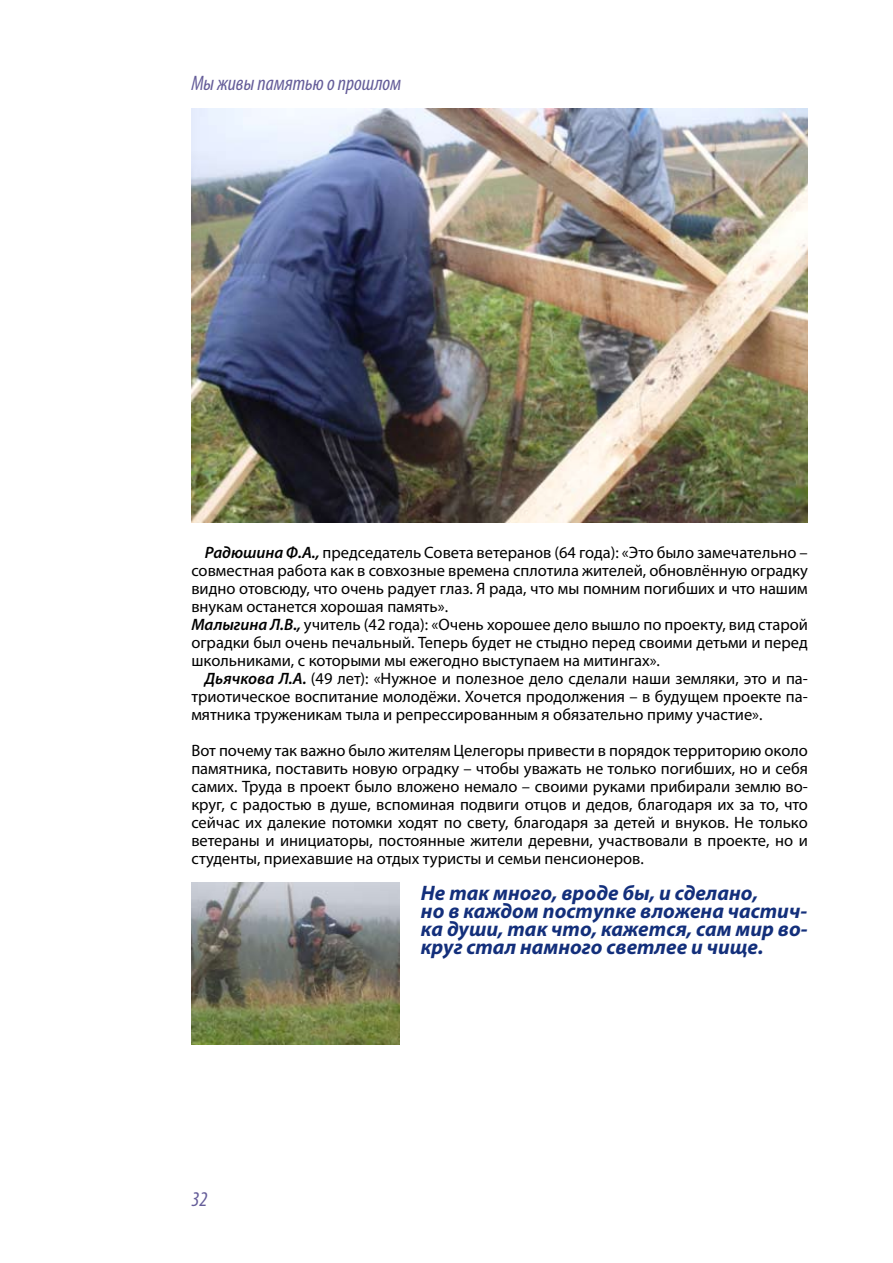
<style>
.page{position:relative;width:893px;height:1263px;background:#fff}
.page>*{position:absolute;margin:0;border:0;box-sizing:border-box;transform-origin:0 0}
.t1{font:italic 700 21px/18px "Myriad Pro";color:#132f7b}
.t2{font:italic condensed 21px "Myriad Pro";color:#655d99}
.t3{font:16.5px/18px "Myriad Pro";color:#000;text-align:justify}
.s1{font-weight:600;font-style:italic}
</style>
<div class="page">
<img style="left:191px;top:108px;width:617px;height:414px">
<img style="left:191px;top:882px;width:209px;height:162px">
<p class="t2" style="left:191px;top:70px;width:212px">Мы живы памятью о прошлом</p>
<p class="t3" style="left:191px;top:543px;width:618px;text-align:left;text-indent:13px"><span class="s1">Радюшина Ф.А.,</span> председатель Совета ветеранов (64 года): «Это было замечательно – совместная работа как в совхозные времена сплотила жителей, обновлённую оградку видно отовсюду, что очень радует глаз. Я рада, что мы помним погибших и что нашим внукам останется хорошая память».<br><span class="s1">Малыгина Л.В.,</span> учитель (42 года): «Очень хорошее дело вышло по проекту, вид старой оградки был очень печальный. Теперь будет не стыдно перед своими детьми и перед школьниками, с которыми мы ежегодно выступаем на митингах».</p>
<p class="t3" style="left:191px;top:669px;width:618px;text-indent:13px"><span class="s1">Дьячкова Л.А.</span> (49 лет): «Нужное и полезное дело сделали наши земляки, это и па&shy;триотическое воспитание молодёжи. Хочется продолжения – в будущем проекте па&shy;мятника труженикам тыла и репрессированным я обязательно приму участие».</p>
<p class="t3" style="left:191px;top:741px;width:618px">Вот почему так важно было жителям Целегоры привести в порядок территорию около памятника, поставить новую оградку – чтобы уважать не только погибших, но и себя самих. Труда в проект было вложено немало – своими руками прибирали землю во&shy;круг, с радостью в душе, вспоминая подвиги отцов и дедов, благодаря их за то, что сейчас их далекие потомки ходят по свету, благодаря за детей и внуков. Не только ветераны и инициаторы, постоянные жители деревни, участвовали в проекте, но и студенты, приехавшие на отдых туристы и семьи пенсионеров.</p>
<p class="t1" style="left:421px;top:883px;width:388px">Не так много, вроде бы, и сделано,<br>но в каждом поступке вложена частич&shy;ка души, так что, кажется, сам мир во&shy;круг стал намного светлее и чище.</p>
<p class="t2" style="left:191px;top:1186px;width:18px">32</p>
</div>
